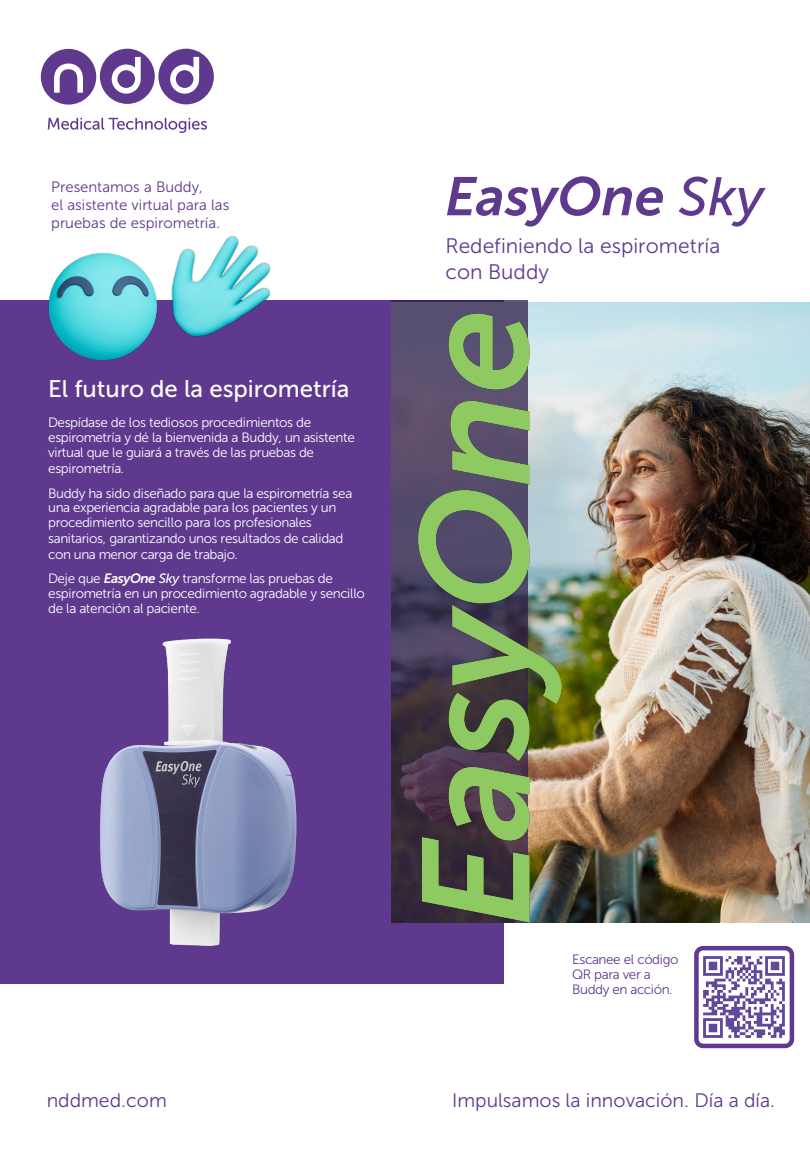
<style>
.page{position:relative;width:810px;height:1170px;background:#fff}
.page>*{position:absolute;margin:0;border:0;box-sizing:border-box;transform-origin:0 0}
.t1{font:italic 54px "Museo Sans 700";color:#5f398e}
.t2{font:24px "Museo Sans 500";color:#fff}
.t3{font:21px/25.5px "Museo Sans 300";color:#5f398e}
.t4{font:19.5px "Museo Sans 300";color:#5f398e}
.t5{font:15px/18px "Museo Sans 300";color:#5f398e}
.t6{font:13.5px/15.1px "Museo Sans 300";letter-spacing:-.03em;color:#fff}
.t7{font:13.5px/15px "Museo Sans 300";letter-spacing:-.035em;color:#5f398e}
.s1{font-family:"Museo Sans 700";font-style:italic}
.s2{font-family:"Museo Sans 500";font-style:italic}
.s3{font-family:"Museo Sans 500"}
</style>
<div class="page">
<div style="left:0;top:300px;width:504px;height:683px;background:#5f398e"></div>
<svg style="left:48px;top:118px;width:159px;height:15px"></svg>
<div style="left:41px;top:49px;width:55px;height:56px;background:#5f398e;border-radius:50%"></div>
<svg style="left:54px;top:64px;width:29px;height:29px"></svg>
<div style="left:158px;top:49px;width:56px;height:55px;background:#5f398e;border-radius:50%"></div>
<svg style="left:170px;top:57px;width:29px;height:37px"></svg>
<div style="left:176px;top:70px;width:17px;height:18px;background:#5f398e;border-radius:50%"></div>
<div style="left:100px;top:49px;width:55px;height:55px;background:#5f398e;border-radius:50%"></div>
<svg style="left:112px;top:57px;width:29px;height:37px"></svg>
<div style="left:117px;top:70px;width:18px;height:18px;background:#5f398e;border-radius:50%"></div>
<img style="left:100px;top:638px;width:197px;height:309px">
<div style="left:694px;top:946px;width:100px;height:102px;border:4px solid #5f398e;border-radius:7px"></div>
<img style="left:703px;top:956px;width:82px;height:82px">
<img style="left:528px;top:302px;width:282px;height:620px">
<div style="left:392px;top:300px;width:136px;height:622px;background:#301d47;opacity:.75"></div>
<img style="left:418px;top:313px;width:144px;height:609px">
<img style="left:48px;top:253px;width:93px;height:108px">
<img style="left:141px;top:248px;width:130px;height:97px">
<img style="left:210px;top:235px;width:61px;height:34px">
<p class="t5" style="left:51px;top:178px;width:180px">Presentamos a Buddy,<br>el asistente virtual para las pruebas de espirometría.</p>
<h2 class="t2" style="left:48px;top:376px;width:303px">El futuro de la espirometría</h2>
<p class="t6" style="left:48px;top:415px;width:308px">Despídase de los tediosos procedimientos de espirometría y dé la bienvenida a Buddy, un asistente virtual que le guiará a través de las pruebas de</p>
<p class="t6" style="left:48px;top:457px;width:306px;line-height:24.2px">espirometría.<br>Buddy ha sido diseñado para que la espirometría sea</p>
<p class="t6" style="left:48px;top:500px;width:297px">una experiencia agradable para los pacientes y un procedimiento sencillo para los profesionales sanitarios, garantizando unos resultados de calidad</p>
<p class="t6" style="left:48px;top:543px;width:286px;line-height:23.7px">con una menor carga de trabajo.<br>Deje que <span class="s1">EasyOne</span> <span class="s2">Sky</span> transforme las pruebas de</p>
<p class="t6" style="left:48px;top:586px;width:318px">espirometría en un procedimiento agradable y sencillo de la atención al paciente.</p>
<h1 class="t1" style="left:445px;top:167px;width:320px">EasyOne <span class="s3">Sky</span></h1>
<h3 class="t3" style="left:446px;top:234px;width:276px">Redefiniendo la espirometría con Buddy</h3>
<p class="t7" style="left:572px;top:952px;width:108px">Escanee el código<br>QR para ver a<br>Buddy en acción.</p>
<h3 class="t4" style="left:47px;top:1090px;width:122px">nddmed.com</h3>
<h3 class="t4" style="left:452px;top:1090px;width:324px">Impulsamos la innovación. Día a día.</h3>
</div>
